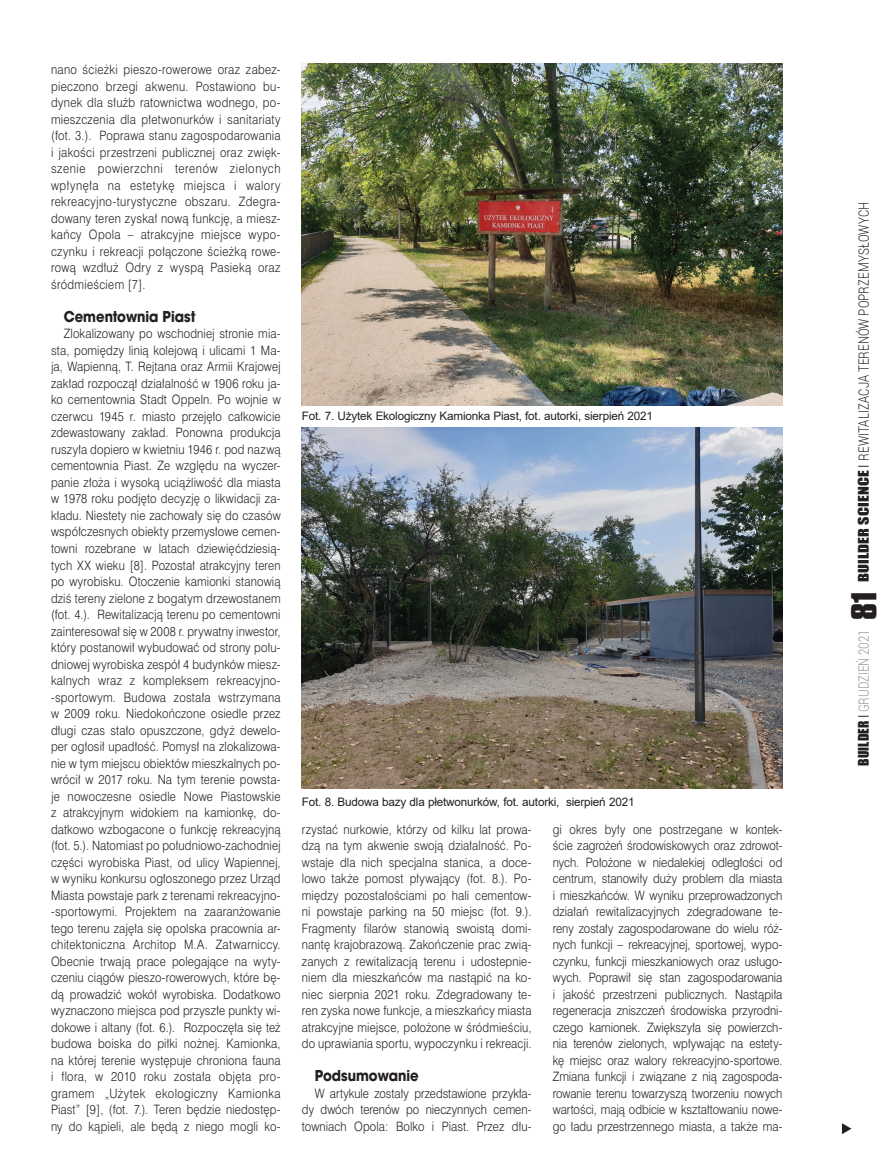
<style>
.page{position:relative;width:893px;height:1170px;background:#fff}
.page>*{position:absolute;margin:0;border:0;box-sizing:border-box;transform-origin:0 0}
.srodtytul{font:700 16.5px "Avant Gar Got Itc TEE";color:#231f20;scale:.9 1}
.t1{font:300 14.25px "Roboto";letter-spacing:.005em;color:#231f20;scale:.8 1}
.t2{font:300 14.25px "Roboto";color:#939598;scale:.8 1}
.tekst_swiss{font:12px/16.5px "Swis 721 Lt PL";letter-spacing:.01em;color:#231f20;text-align:justify;scale:.89 1}
.Fot_podpis{font:11.7px "Arial";letter-spacing:-.015em;color:#231f20}
.s1{font-family:"Impact";font-weight:400;font-size:13.5px}
.s2{font-family:"Swis 721 Lt PL";font-weight:400;font-size:13.5px}
.s3{font-family:"Impact";font-weight:400;font-size:13.5px;color:#231f20}
.s4{font-family:"Swis 721 Lt PL";font-weight:400;font-size:13.5px;color:#231f20}
.s5{font-family:"Compacta PL";font-weight:700;font-size:30px;color:#231f20}
</style>
<div class="page">
<img style="left:302px;top:64px;width:480px;height:341px">
<img style="left:302px;top:427px;width:480px;height:361px">
<svg style="left:842px;top:1123px;width:9px;height:11px"></svg>
<p class="tekst_swiss" style="left:51px;top:61px;width:259px">nano ścieżki pieszo-rowerowe oraz zabez&shy;pieczono brzegi akwenu. Postawiono bu&shy;dynek dla służb ratownictwa wodnego, po&shy;mieszczenia dla płetwonurków i sanitariaty (fot. 3.). Poprawa stanu zagospodarowania i jakości przestrzeni publicznej oraz zwięk&shy;szenie powierzchni terenów zielonych wpłynęła na estetykę miejsca i walory rekreacyjno-turystyczne obszaru. Zdegra&shy;dowany teren zyskał nową funkcję, a miesz&shy;kańcy Opola – atrakcyjne miejsce wypo&shy;czynku i rekreacji połączone ścieżką rowe&shy;rową wzdłuż Odry z wyspą Pasieką oraz śródmieściem [7].</p>
<p class="srodtytul" style="left:64px;top:306px;width:148px">Cementownia Piast</p>
<p class="tekst_swiss" style="left:51px;top:325px;width:260px;text-indent:13px">Zlokalizowany po wschodniej stronie mia&shy;sta, pomiędzy linią kolejową i ulicami 1 Ma&shy;ja, Wapienną, T. Rejtana oraz Armii Krajowej zakład rozpoczął działalność w 1906 roku ja&shy;ko cementownia Stadt Oppeln. Po wojnie w czerwcu 1945 r. miasto przejęło całkowicie zdewastowany zakład. Ponowna produkcja ruszyła dopiero w kwietniu 1946 r. pod nazwą cementownia Piast. Ze względu na wyczer&shy;panie złoża i wysoką uciążliwość dla miasta w 1978 roku podjęto decyzję o likwidacji za&shy;kładu. Niestety nie zachowały się do czasów współczesnych obiekty przemysłowe cemen&shy;towni rozebrane w latach dziewięćdziesią&shy;tych XX wieku [8]. Pozostał atrakcyjny teren po wyrobisku. Otoczenie kamionki stanowią dziś tereny zielone z bogatym drzewostanem (fot. 4.). Rewitalizacją terenu po cementowni zainteresował się w 2008 r. prywatny inwestor, który postanowił wybudować od strony połu&shy;dniowej wyrobiska zespół 4 budynków miesz&shy;kalnych wraz z kompleksem rekreacyjno--sportowym. Budowa została wstrzymana w 2009 roku. Niedokończone osiedle przez długi czas stało opuszczone, gdyż dewelo&shy;per ogłosił upadłość. Pomysł na zlokalizowa&shy;nie w tym miejscu obiektów mieszkalnych po&shy;wrócił w 2017 roku. Na tym terenie powsta&shy;je nowoczesne osiedle Nowe Piastowskie z atrakcyjnym widokiem na kamionkę, do&shy;datkowo wzbogacone o funkcję rekreacyjną (fot. 5.). Natomiast po południowo-zachodniej części wyrobiska Piast, od ulicy Wapiennej, w wyniku konkursu ogłoszonego przez Urząd Miasta powstaje park z terenami rekreacyjno--sportowymi. Projektem na zaaranżowanie tego terenu zajęła się opolska pracownia ar&shy;chitektoniczna Architop M.A. Zatwarniccy.<br>Obecnie trwają prace polegające na wyty&shy;czeniu ciągów pieszo-rowerowych, które bę&shy;dą prowadzić wokół wyrobiska. Dodatkowo wyznaczono miejsca pod przyszłe punkty wi&shy;dokowe i altany (fot. 6.). Rozpoczęła się też budowa boiska do piłki nożnej. Kamionka, na której terenie występuje chroniona fauna i flora, w 2010 roku została objęta pro&shy;gramem „Użytek ekologiczny Kamionka Piast” [9], (fot. 7.). Teren będzie niedostęp&shy;ny do kąpieli, ale będą z niego mogli ko-</p>
<p class="Fot_podpis" style="left:302px;top:408px;width:353px">Fot. 7. Użytek Ekologiczny Kamionka Piast, fot. autorki, sierpień 2021</p>
<p class="Fot_podpis" style="left:302px;top:794px;width:334px">Fot. 8. Budowa bazy dla płetwonurków, fot. autorki, sierpień 2021</p>
<p class="tekst_swiss" style="left:302px;top:820px;width:259px">rzystać nurkowie, którzy od kilku lat prowa&shy;dzą na tym akwenie swoją działalność. Po&shy;wstaje dla nich specjalna stanica, a doce&shy;lowo także pomost pływający (fot. 8.). Po&shy;między pozostałościami po hali cementow&shy;ni powstaje parking na 50 miejsc (fot. 9.).<br>Fragmenty filarów stanowią swoistą domi&shy;nantę krajobrazową. Zakończenie prac zwią&shy;zanych z rewitalizacją terenu i udostepnie&shy;niem dla mieszkańców ma nastąpić na ko&shy;niec sierpnia 2021 roku. Zdegradowany te&shy;ren zyska nowe funkcje, a mieszkańcy miasta atrakcyjne miejsce, położone w śródmieściu, do uprawiania sportu, wypoczynku i rekreacji.</p>
<p class="srodtytul" style="left:315px;top:1065px;width:117px">Podsumowanie</p>
<p class="tekst_swiss" style="left:302px;top:1084px;width:259px;text-indent:13px">W artykule zostały przedstawione przykła&shy;dy dwóch terenów po nieczynnych cemen&shy;towniach Opola: Bolko i Piast. Przez dłu-</p>
<p class="tekst_swiss" style="left:553px;top:820px;width:260px">gi okres były one postrzegane w kontek&shy;ście zagrożeń środowiskowych oraz zdrowot&shy;nych. Położone w niedalekiej odległości od centrum, stanowiły duży problem dla miasta i mieszkańców. W wyniku przeprowadzonych działań rewitalizacyjnych zdegradowane te&shy;reny zostały zagospodarowane do wielu róż&shy;nych funkcji – rekreacyjnej, sportowej, wypo&shy;czynku, funkcji mieszkaniowych oraz usługo&shy;wych. Poprawił się stan zagospodarowania i jakość przestrzeni publicznych. Nastąpiła regeneracja zniszczeń środowiska przyrodni&shy;czego kamionek. Zwiększyła się powierzch&shy;nia terenów zielonych, wpływając na estety&shy;kę miejsc oraz walory rekreacyjno-sportowe.<br>Zmiana funkcji i związane z nią zagospoda&shy;rowanie terenu towarzyszą tworzeniu nowych wartości, mają odbicie w kształtowaniu nowe&shy;go ładu przestrzennego miasta, a także ma-</p>
<p class="t1" style="left:854px;top:582px;width:477px;rotate:-90deg"><span class="s1">BUILDER SCIENCE</span> <span class="s2">I</span> REWITALIZACJA TERENÓW POPRZEMYSŁOWYCH</p>
<p class="t2" style="left:854px;top:765px;width:220px;rotate:-90deg"><span class="s3">BUILDER</span> <span class="s4">I</span> GRUDZIEŃ 2021 <span class="s5">81</span></p>
</div>
